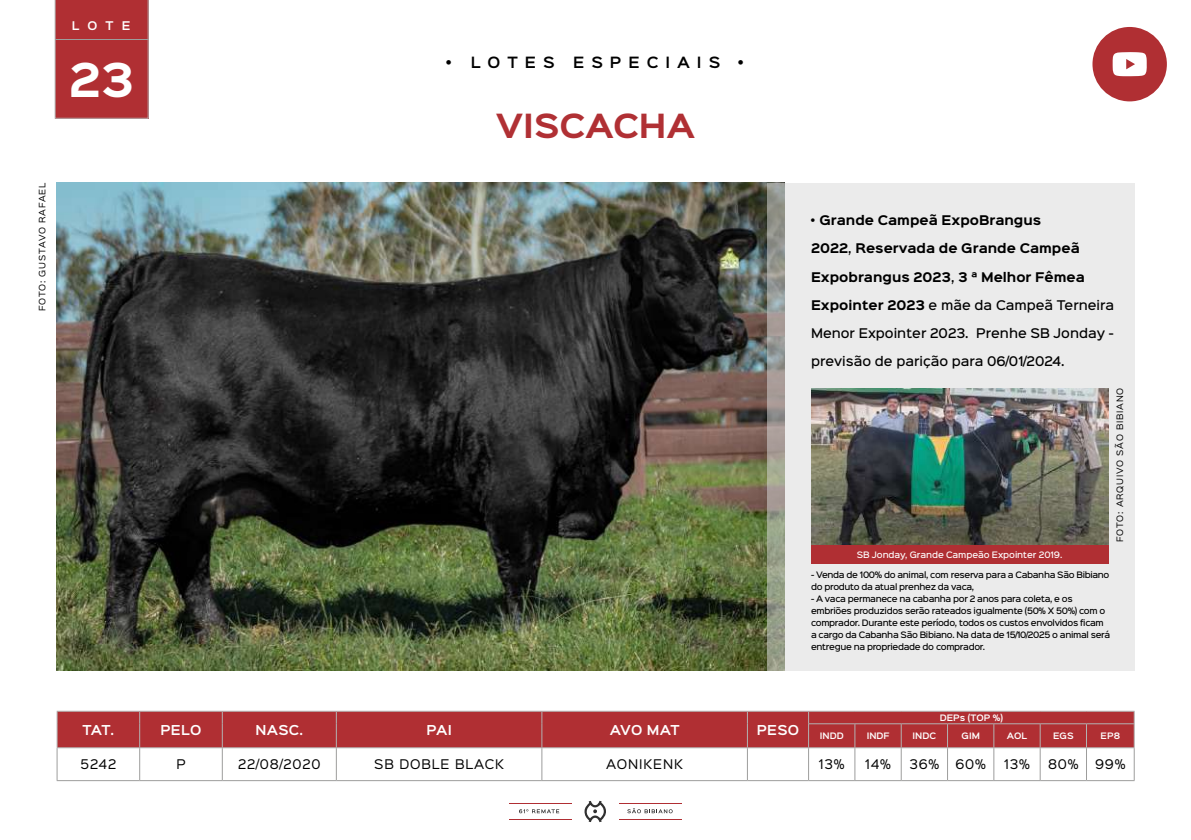
<style>
.page{position:relative;width:1191px;height:840px;background:#fff}
.page>*{position:absolute;margin:0;border:0;box-sizing:border-box;transform-origin:0 0}
.t1{font:700 42px "Sinkin Sans 700";color:#fff}
.t2{font:700 30px "Sinkin Sans 700";color:#b03034}
.t3{font:600 14px "Sinkin Sans 600";letter-spacing:.5em;color:#000}
.t4{font:600 12.4px "Sinkin Sans 600";letter-spacing:.025em;color:#fff}
.t5{font:500 12px "Sinkin Sans 500";color:#000}
.t6{font:700 12px "Sinkin Sans 700";color:#000}
.t7{font:12px "Sinkin Sans 400";letter-spacing:.075em;color:#000}
.t8{font:600 10.8px "Sinkin Sans 600";color:#fff}
.t9{font:500 8px/12px "Sinkin Sans 500";letter-spacing:-.04em;color:#000}
.t10{font:8px "Sinkin Sans 400";letter-spacing:.1em;color:#000}
.t11{font:500 8px "Sinkin Sans 500";letter-spacing:-.01em;color:#fff}
.t12{font:600 8px "Sinkin Sans 600";color:#fff}
.s1{font-family:"Sinkin Sans 500";font-weight:500}
.s2{font-family:"Sinkin Sans 700";font-weight:700}
</style>
<div class="page">
<svg style="left:584px;top:800px;width:22px;height:21px"></svg>
<hr style="left:619px;top:818px;width:63px;height:1px;background:#b02e33">
<hr style="left:619px;top:802px;width:63px;height:1px;background:#b02e33">
<hr style="left:509px;top:818px;width:62px;height:1px;background:#b02e33">
<hr style="left:509px;top:802px;width:62px;height:1px;background:#b02e33">
<svg style="left:519px;top:809px;width:40px;height:3px"></svg>
<svg style="left:627px;top:808px;width:45px;height:4px"></svg>
<hr style="left:57px;top:747px;width:1px;height:32px;background:#9d9d9c">
<hr style="left:139px;top:747px;width:1px;height:32px;background:#9d9d9c">
<hr style="left:222px;top:747px;width:1px;height:32px;background:#9d9d9c">
<hr style="left:336px;top:747px;width:1px;height:32px;background:#9d9d9c">
<hr style="left:541px;top:747px;width:1px;height:32px;background:#9d9d9c">
<hr style="left:747px;top:747px;width:1px;height:32px;background:#9d9d9c">
<hr style="left:808px;top:747px;width:1px;height:32px;background:#9d9d9c">
<hr style="left:854px;top:747px;width:1px;height:32px;background:#9d9d9c">
<hr style="left:901px;top:747px;width:1px;height:32px;background:#9d9d9c">
<hr style="left:947px;top:747px;width:1px;height:32px;background:#9d9d9c">
<hr style="left:993px;top:747px;width:1px;height:32px;background:#9d9d9c">
<hr style="left:1039px;top:747px;width:1px;height:32px;background:#9d9d9c">
<hr style="left:1086px;top:747px;width:1px;height:32px;background:#9d9d9c">
<hr style="left:1133px;top:747px;width:1px;height:32px;background:#9d9d9c">
<hr style="left:57px;top:779px;width:83px;height:1px;background:#9d9d9c">
<hr style="left:140px;top:779px;width:82px;height:1px;background:#9d9d9c">
<hr style="left:222px;top:779px;width:114px;height:1px;background:#9d9d9c">
<hr style="left:336px;top:779px;width:206px;height:1px;background:#9d9d9c">
<hr style="left:542px;top:779px;width:205px;height:1px;background:#9d9d9c">
<hr style="left:747px;top:779px;width:61px;height:1px;background:#9d9d9c">
<hr style="left:808px;top:779px;width:47px;height:1px;background:#9d9d9c">
<hr style="left:855px;top:779px;width:46px;height:1px;background:#9d9d9c">
<hr style="left:901px;top:779px;width:46px;height:1px;background:#9d9d9c">
<hr style="left:947px;top:779px;width:46px;height:1px;background:#9d9d9c">
<hr style="left:993px;top:779px;width:47px;height:1px;background:#9d9d9c">
<hr style="left:1040px;top:779px;width:46px;height:1px;background:#9d9d9c">
<hr style="left:1086px;top:779px;width:48px;height:1px;background:#9d9d9c">
<hr style="left:57px;top:747px;width:83px;height:1px;background:#b3b2b2">
<hr style="left:140px;top:747px;width:82px;height:1px;background:#b3b2b2">
<hr style="left:222px;top:747px;width:114px;height:1px;background:#b3b2b2">
<hr style="left:336px;top:747px;width:206px;height:1px;background:#b3b2b2">
<hr style="left:542px;top:747px;width:205px;height:1px;background:#b3b2b2">
<hr style="left:747px;top:747px;width:61px;height:1px;background:#b3b2b2">
<hr style="left:808px;top:747px;width:47px;height:1px;background:#b3b2b2">
<hr style="left:855px;top:747px;width:46px;height:1px;background:#b3b2b2">
<hr style="left:901px;top:747px;width:46px;height:1px;background:#b3b2b2">
<hr style="left:947px;top:747px;width:46px;height:1px;background:#b3b2b2">
<hr style="left:993px;top:747px;width:47px;height:1px;background:#b3b2b2">
<hr style="left:1040px;top:747px;width:46px;height:1px;background:#b3b2b2">
<hr style="left:1086px;top:747px;width:48px;height:1px;background:#b3b2b2">
<svg style="left:57px;top:710px;width:1077px;height:37px;background:#b1393d"></svg>
<img style="left:56px;top:183px;width:710px;height:487px">
<svg style="left:766px;top:183px;width:368px;height:487px;background:#e4e4e3"></svg>
<div style="left:55px;top:0;width:93px;height:118px;background:#b02f33"></div>
<hr style="left:55px;top:39px;width:93px;height:1px;background:#9d9d9c">
<img style="left:811px;top:388px;width:297px;height:156px">
<div style="left:1092px;top:27px;width:74px;height:74px;background:#b02f33;border-radius:50%"></div>
<svg style="left:1112px;top:52px;width:34px;height:24px"></svg>
<div style="left:811px;top:544px;width:297px;height:19px;background:#b02f33"></div>
<p class="t10" style="left:36px;top:311px;width:130px;rotate:-90deg">FOTO: GUSTAVO RAFAEL</p>
<h3 class="t8" style="left:72px;top:16px;width:60px">LOTE</h3>
<h1 class="t1" style="left:69px;top:58px;width:66px">23</h1>
<h3 class="t3" style="left:446px;top:50px;width:110px">• LOTES</h3>
<h3 class="t3" style="left:573px;top:50px;width:149px">ESPECIAIS</h3>
<h3 class="t3" style="left:738px;top:50px;width:7px">•</h3>
<h2 class="t2" style="left:496px;top:110px;width:201px">VISCACHA</h2>
<h3 class="t6" style="left:811px;top:214px;width:232px"><span class="s1">•</span> Grande Campeã ExpoBrangus</h3>
<h3 class="t6" style="left:811px;top:242px;width:270px">2022<span class="s1">,</span> Reservada de Grande Campeã</h3>
<h3 class="t6" style="left:811px;top:270px;width:275px">Expobrangus 2023<span class="s1">,</span> 3 ª Melhor Fêmea</h3>
<h3 class="t5" style="left:811px;top:294px;width:305px"><span class="s2">Expointer 2023</span> e mãe da Campeã Terneira</h3>
<h3 class="t5" style="left:811px;top:323px;width:304px">Menor Expointer 2023. Prenhe SB Jonday -</h3>
<h3 class="t5" style="left:811px;top:351px;width:255px">previsão de parição para 06/01/2024.</h3>
<p class="t11" style="left:856px;top:547px;width:207px">SB Jonday, Grande Campeão Expointer 2019.</p>
<p class="t10" style="left:1113px;top:542px;width:156px;rotate:-90deg">FOTO: ARQUIVO SÃO BIBIANO</p>
<p class="t9" style="left:811px;top:568px;width:300px">- Venda de 100% do animal, com reserva para a Cabanha São Bibiano do produto da atual prenhez da vaca,</p>
<p class="t9" style="left:811px;top:592px;width:301px">- A vaca permanece na cabanha por 2 anos para coleta, e os embriões produzidos serão rateados igualmente (50% X 50%) com o comprador. Durante este período, todos os custos envolvidos ficam a cargo da Cabanha São Bibiano. Na data de 15/10/2025 o animal será entregue na propriedade do comprador.</p>
<h3 class="t4" style="left:83px;top:718px;width:33px">TAT.</h3>
<h3 class="t4" style="left:160px;top:718px;width:42px">PELO</h3>
<h3 class="t4" style="left:255px;top:718px;width:49px">NASC.</h3>
<h3 class="t4" style="left:426px;top:718px;width:27px">PAI</h3>
<h3 class="t4" style="left:609px;top:718px;width:71px">AVO MAT</h3>
<h3 class="t4" style="left:756px;top:718px;width:44px">PESO</h3>
<p class="t12" style="left:939px;top:710px;width:65px">DEPs (TOP %)</p>
<p class="t12" style="left:820px;top:728px;width:25px">INDD</p>
<p class="t12" style="left:866px;top:728px;width:24px">INDF</p>
<p class="t12" style="left:912px;top:728px;width:25px">INDC</p>
<p class="t12" style="left:961px;top:728px;width:20px">GIM</p>
<p class="t12" style="left:1007px;top:728px;width:22px">AOL</p>
<p class="t12" style="left:1053px;top:728px;width:22px">EGS</p>
<p class="t12" style="left:1100px;top:728px;width:21px">EP8</p>
<h3 class="t7" style="left:80px;top:753px;width:37px">5242</h3>
<h3 class="t7" style="left:176px;top:753px;width:11px">P</h3>
<h3 class="t7" style="left:238px;top:753px;width:84px">22/08/2020</h3>
<h3 class="t7" style="left:374px;top:753px;width:131px">SB DOBLE BLACK</h3>
<h3 class="t7" style="left:606px;top:753px;width:78px">AONIKENK</h3>
<h3 class="t7" style="left:819px;top:753px;width:27px">13%</h3>
<h3 class="t7" style="left:865px;top:753px;width:27px">14%</h3>
<h3 class="t7" style="left:909px;top:753px;width:31px">36%</h3>
<h3 class="t7" style="left:955px;top:753px;width:32px">60%</h3>
<h3 class="t7" style="left:1004px;top:753px;width:27px">13%</h3>
<h3 class="t7" style="left:1048px;top:753px;width:32px">80%</h3>
<h3 class="t7" style="left:1095px;top:753px;width:32px">99%</h3>
</div>
